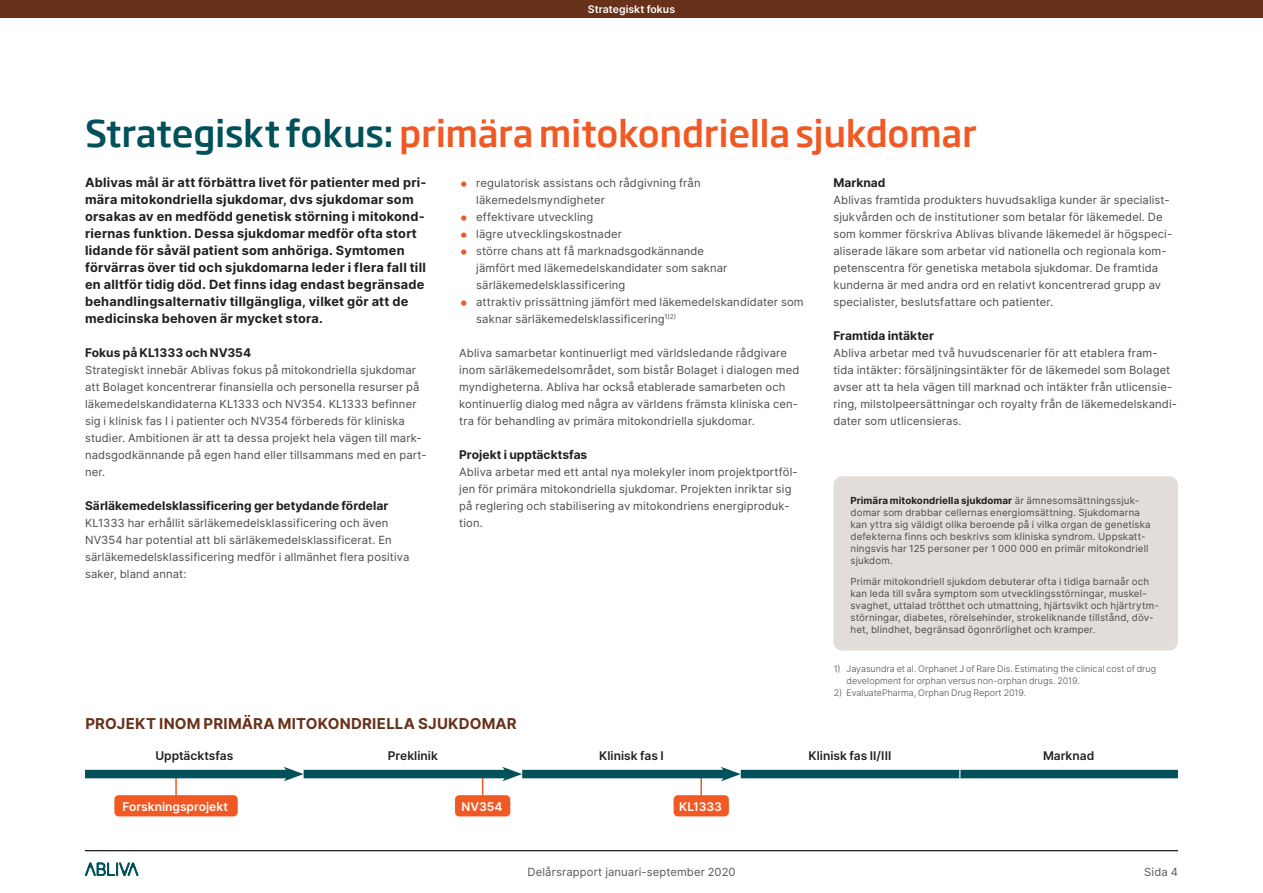
<style>
.page{position:relative;width:1263px;height:893px;background:#fff}
.page>*{position:absolute;margin:0;border:0;box-sizing:border-box;transform-origin:0 0}
.t1{font:500 36px "Soho Gothic Std";letter-spacing:-.01em;color:#f15924}
.t2{font:700 15px "Inter";letter-spacing:.015em;color:#67311a}
.t3{font:700 12.75px/17px "Inter";letter-spacing:.02em;color:#231f20}
.t4{font:700 12px "Inter";color:#231f20}
.t5{font:600 12px "Inter";color:#231f20}
.t6{font:600 12px "Inter";color:#fff}
.t7{font:11.25px/17px "Inter";letter-spacing:.01em;color:#4b4c4d}
.t8{font:11.25px "Inter";letter-spacing:.01em;color:#57585a}
.t9{font:600 10.5px "Inter";letter-spacing:.005em;color:#fff}
.t10{font:9.75px/12px "Inter";letter-spacing:.015em;color:#4b4c4d}
.t11{font:300 9px/12px "Inter";color:#4b4c4d}
.s1{color:#005159}
.s2{font-size:16.8px;color:#f15924}
.s3{font-weight:700;color:#231f20}
</style>
<div class="page">
<hr style="left:85px;top:850px;width:1093px;height:1px;background:#231f20">
<svg style="left:85px;top:862px;width:53px;height:14px"></svg>
<div style="left:0;top:0;width:1263px;height:17px;background:#67311a"></div>
<hr style="left:175px;top:773px;width:2px;height:26px;background:#f15924">
<svg style="left:482px;top:778px;width:1px;height:17px"></svg>
<hr style="left:700px;top:773px;width:2px;height:26px;background:#f15924">
<div style="left:114px;top:795px;width:124px;height:21px;background:#f15924;border-radius:4px"></div>
<div style="left:455px;top:795px;width:55px;height:21px;background:#f15924;border-radius:4px"></div>
<div style="left:674px;top:795px;width:55px;height:21px;background:#f15924;border-radius:4px"></div>
<div style="left:833px;top:476px;width:345px;height:175px;background:#e3ddd9;border-radius:9px"></div>
<div style="left:85px;top:770px;width:206px;height:8px;background:#005159"></div>
<svg style="left:284px;top:767px;width:20px;height:14px"></svg>
<div style="left:304px;top:770px;width:206px;height:8px;background:#005159"></div>
<svg style="left:502px;top:767px;width:20px;height:14px"></svg>
<div style="left:522px;top:770px;width:206px;height:8px;background:#005159"></div>
<svg style="left:721px;top:767px;width:20px;height:14px"></svg>
<div style="left:741px;top:770px;width:218px;height:8px;background:#005159"></div>
<div style="left:959px;top:770px;width:219px;height:8px;background:#005159"></div>
<p class="t9" style="left:588px;top:1px;width:89px">Strategiskt fokus</p>
<h1 class="t1" style="left:85px;top:111px;width:893px"><span class="s1">Strategiskt fokus:</span> primära mitokondriella sjukdomar</h1>
<p class="t3" style="left:85px;top:174px;width:343px">Ablivas mål är att förbättra livet för patienter med pri&shy;mära mitokondriella sjukdomar, dvs sjukdomar som orsakas av en medfödd genetisk störning i mitokond&shy;riernas funktion. Dessa sjukdomar medför ofta stort lidande för såväl patient som anhöriga. Symtomen förvärras över tid och sjukdomarna leder i flera fall till en alltför tidig död. Det finns idag endast begränsade behandlingsalternativ tillgängliga, vilket gör att de medicinska behoven är mycket stora.</p>
<p class="t4" style="left:85px;top:344px;width:168px">Fokus på KL1333 och NV354</p>
<p class="t7" style="left:85px;top:361px;width:343px">Strategiskt innebär Ablivas fokus på mitokondriella sjukdomar att Bolaget koncentrerar finansiella och personella resurser på läkemedelskandidaterna KL1333 och NV354. KL1333 befinner sig i klinisk fas I i patienter och NV354 förbereds för kliniska studier. Ambitionen är att ta dessa projekt hela vägen till mark&shy;nadsgodkännande på egen hand eller tillsammans med en part&shy;ner.</p>
<p class="t4" style="left:85px;top:497px;width:305px">Särläkemedelsklassificering ger betydande fördelar</p>
<p class="t7" style="left:85px;top:514px;width:326px">KL1333 har erhållit särläkemedelsklassificering och även NV354 har potential att bli särläkemedelsklassificerat. En särläkemedelsklassificering medför i allmänhet flera positiva saker, bland annat:</p>
<p class="t7" style="left:476px;top:174px;width:226px;text-indent:-17px"><span class="s2">•</span> regulatorisk assistans och rådgivning från läkemedelsmyndigheter</p>
<p class="t7" style="left:459px;top:208px;width:136px"><span class="s2">•</span> effektivare utveckling</p>
<p class="t7" style="left:459px;top:225px;width:164px"><span class="s2">•</span> lägre utvecklingskostnader</p>
<p class="t7" style="left:476px;top:242px;width:253px;text-indent:-17px"><span class="s2">•</span> större chans att få marknadsgodkännande jämfört med läkemedelskandidater som saknar särläkemedelsklassificering</p>
<p class="t7" style="left:476px;top:293px;width:329px;text-indent:-17px"><span class="s2">•</span> attraktiv prissättning jämfört med läkemedelskandidater som saknar särläkemedelsklassificering<sup>1)2)</sup></p>
<p class="t7" style="left:459px;top:344px;width:342px">Abliva samarbetar kontinuerligt med världsledande rådgivare inom särläkemedelsområdet, som bistår Bolaget i dialogen med myndigheterna. Abliva har också etablerade samarbeten och kontinuerlig dialog med några av världens främsta kliniska cen&shy;tra för behandling av primära mitokondriella sjukdomar.</p>
<p class="t4" style="left:459px;top:446px;width:130px">Projekt i upptäcktsfas</p>
<p class="t7" style="left:459px;top:463px;width:340px">Abliva arbetar med ett antal nya molekyler inom projektportföl&shy;jen för primära mitokondriella sjukdomar. Projekten inriktar sig på reglering och stabilisering av mitokondriens energiproduk&shy;tion.</p>
<p class="t4" style="left:833px;top:174px;width:54px">Marknad</p>
<p class="t7" style="left:833px;top:191px;width:340px">Ablivas framtida produkters huvudsakliga kunder är specialist&shy;sjukvården och de institutioner som betalar för läkemedel. De som kommer förskriva Ablivas blivande läkemedel är högspeci&shy;aliserade läkare som arbetar vid nationella och regionala kom&shy;petenscentra för genetiska metabola sjukdomar. De framtida kunderna är med andra ord en relativt koncentrerad grupp av specialister, beslutsfattare och patienter.</p>
<p class="t4" style="left:833px;top:327px;width:102px">Framtida intäkter</p>
<p class="t7" style="left:833px;top:344px;width:345px">Abliva arbetar med två huvudscenarier för att etablera fram&shy;tida intäkter: försäljningsintäkter för de läkemedel som Bolaget avser att ta hela vägen till marknad och intäkter från utlicensie&shy;ring, milstolpeersättningar och royalty från de läkemedelskandi&shy;dater som utlicensieras.</p>
<p class="t10" style="left:850px;top:494px;width:302px"><span class="s3">Primära mitokondriella sjukdomar</span> är ämnesomsättningssjuk&shy;domar som drabbar cellernas energiomsättning. Sjukdomarna kan yttra sig väldigt olika beroende på i vilka organ de genetiska defekterna finns och beskrivs som kliniska syndrom. Uppskatt&shy;ningsvis har 125 personer per 1 000 000 en primär mitokondriell sjukdom.</p>
<p class="t10" style="left:850px;top:575px;width:310px">Primär mitokondriell sjukdom debuterar ofta i tidiga barnaår och kan leda till svåra symptom som utvecklingsstörningar, muskel&shy;svaghet, uttalad trötthet och utmattning, hjärtsvikt och hjärtrytm&shy;störningar, diabetes, rörelsehinder, strokeliknande tillstånd, döv&shy;het, blindhet, begränsad ögonrörlighet och kramper.</p>
<p class="t11" style="left:846px;top:663px;width:311px;text-indent:-13px">1) Jayasundra et al. Orphanet J of Rare Dis. Estimating the clinical cost of drug development for orphan versus non-orphan drugs. 2019.</p>
<p class="t11" style="left:834px;top:687px;width:194px">2) EvaluatePharma, Orphan Drug Report 2019.</p>
<h2 class="t2" style="left:85px;top:712px;width:433px">PROJEKT INOM PRIMÄRA MITOKONDRIELLA SJUKDOMAR</h2>
<p class="t5" style="left:155px;top:747px;width:80px">Upptäcktsfas</p>
<p class="t5" style="left:388px;top:747px;width:52px">Preklinik</p>
<p class="t5" style="left:599px;top:747px;width:66px">Klinisk fas I</p>
<p class="t5" style="left:808px;top:747px;width:84px">Klinisk fas II/III</p>
<p class="t5" style="left:1043px;top:747px;width:53px">Marknad</p>
<p class="t6" style="left:122px;top:798px;width:107px">Forskningsprojekt</p>
<p class="t6" style="left:462px;top:798px;width:42px">NV354</p>
<p class="t6" style="left:679px;top:798px;width:44px">KL1333</p>
<p class="t8" style="left:527px;top:864px;width:209px">Delårsrapport januari-september 2020</p>
<p class="t8" style="left:1144px;top:864px;width:35px">Sida 4</p>
</div>
